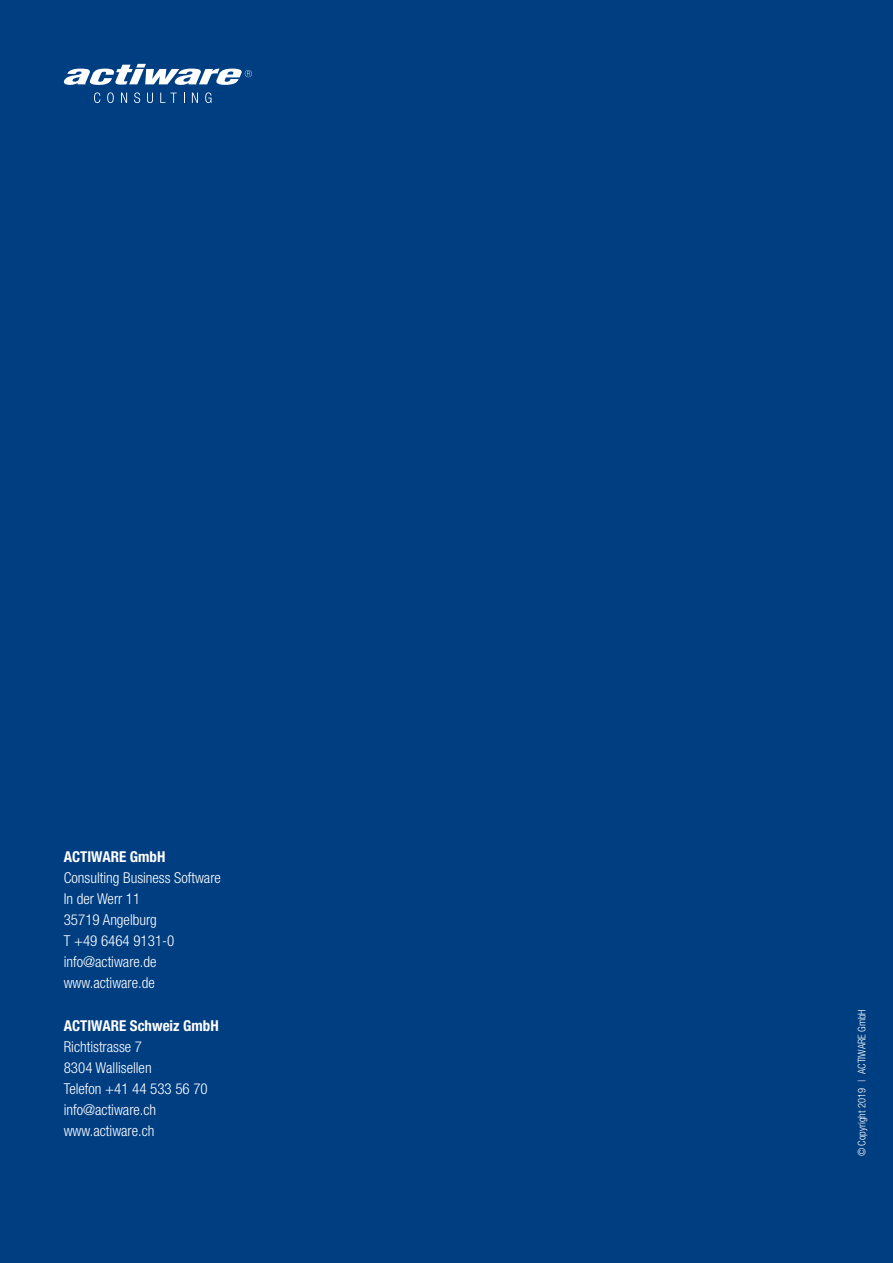
<style>
.page{position:relative;width:893px;height:1263px;background:#003e82}
.page>*{position:absolute;margin:0;border:0;box-sizing:border-box;transform-origin:0 0}
.t1{font:300 condensed 15px/21px "Helvetica Neue LT Std";color:#fff}
.t2{font:700 condensed 15px "Helvetica Neue LT Std";color:#fff}
.t3{font:300 condensed 10.5px "Helvetica Neue LT Std";color:#fff}
</style>
<div class="page">
<svg style="left:64px;top:64px;width:188px;height:21px"></svg>
<svg style="left:94px;top:92px;width:6px;height:11px"></svg>
<svg style="left:107px;top:92px;width:7px;height:11px"></svg>
<svg style="left:121px;top:93px;width:6px;height:10px"></svg>
<svg style="left:134px;top:92px;width:6px;height:11px"></svg>
<svg style="left:147px;top:93px;width:6px;height:10px"></svg>
<svg style="left:160px;top:93px;width:5px;height:10px"></svg>
<svg style="left:171px;top:93px;width:6px;height:10px"></svg>
<svg style="left:192px;top:93px;width:6px;height:10px"></svg>
<svg style="left:205px;top:92px;width:6px;height:11px"></svg>
<p class="t2" style="left:64px;top:848px;width:103px">ACTIWARE GmbH</p>
<p class="t1" style="left:64px;top:867px;width:159px">Consulting Business Software<br>In der Werr 11<br>35719 Angelburg<br>T +49 6464 9131-0 info@actiware.de www.actiware.de</p>
<p class="t2" style="left:64px;top:1016px;width:156px">ACTIWARE Schweiz GmbH</p>
<p class="t1" style="left:64px;top:1036px;width:145px">Richtistrasse 7<br>8304 Wallisellen<br>Telefon +41 44 533 56 70 info@actiware.ch www.actiware.ch</p>
<p class="t3" style="left:856px;top:1156px;width:149px;rotate:-90deg">© Copyright 2019 | ACTIWARE GmbH</p>
</div>
